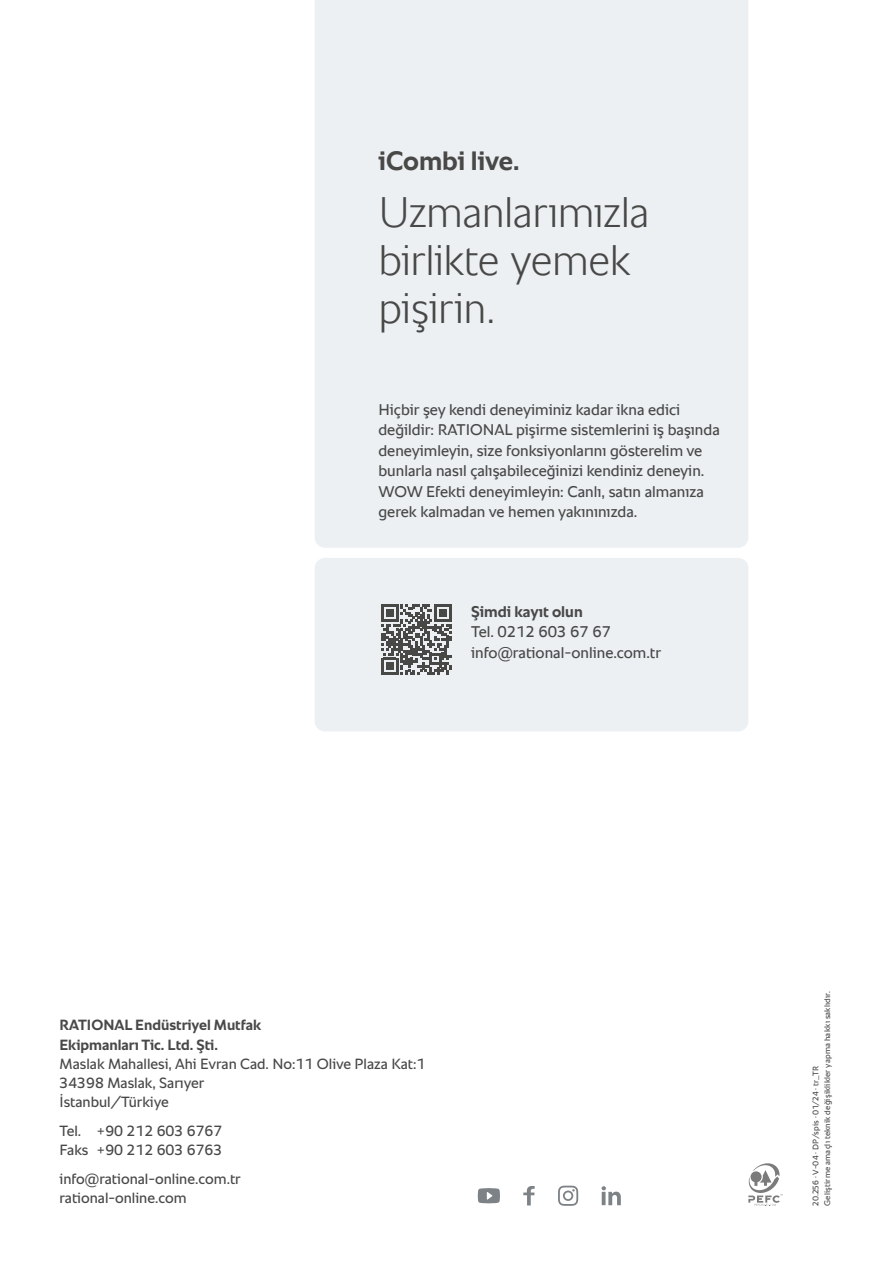
<style>
.page{position:relative;width:893px;height:1263px;background:#fff}
.page>*{position:absolute;margin:0;border:0;box-sizing:border-box;transform-origin:0 0}
.t1{font:300 43.5px/48px "RATIONAL Sans TT";letter-spacing:-.015em;color:#484847}
.t2{font:700 27px "RATIONAL Sans TT";letter-spacing:-.005em;color:#484847}
.t3{font:15.75px/20.4px "RATIONAL Sans TT";color:#484847}
.t4{font:700 15.75px "RATIONAL Sans TT";color:#484847}
.t5{font:15px/19.2px "RATIONAL Sans TT";color:#484847}
.t6{font:700 15px/19.2px "RATIONAL Sans TT";color:#484847}
.t7{font:8.25px/11.6px "RATIONAL Sans TT";letter-spacing:.02em;color:#484847}
</style>
<div class="page">
<div style="left:315px;top:0;width:433px;height:548px;background:#ecf0f3"></div>
<div style="left:315px;top:558px;width:433px;height:173px;background:#eaeff2;border-radius:10px"></div>
<svg style="left:478px;top:1188px;width:22px;height:15px"></svg>
<svg style="left:602px;top:1186px;width:19px;height:19px"></svg>
<svg style="left:523px;top:1186px;width:12px;height:19px"></svg>
<svg style="left:558px;top:1185px;width:20px;height:21px"></svg>
<svg style="left:748px;top:1163px;width:35px;height:43px"></svg>
<svg style="left:381px;top:605px;width:70px;height:69px"></svg>
<h2 class="t2" style="left:378px;top:141px;width:142px">iCombi live.</h2>
<h1 class="t1" style="left:378px;top:188px;width:273px">Uzmanlarımızla birlikte yemek pişirin.</h1>
<p class="t3" style="left:378px;top:400px;width:343px">Hiçbir şey kendi deneyiminiz kadar ikna edici değildir: RATIONAL pişirme sistemlerini iş başında deneyimleyin, size fonksiyonlarını gösterelim ve bunlarla nasıl çalışabileceğinizi kendiniz deneyin.<br>WOW Efekti deneyimleyin: Canlı, satın almanıza gerek kalmadan ve hemen yakınınızda.</p>
<p class="t4" style="left:471px;top:600px;width:113px">Şimdi kayıt olun</p>
<p class="t3" style="left:471px;top:622px;width:192px">Tel. 0212 603 67 67 info@rational-online.com.tr</p>
<p class="t6" style="left:60px;top:1016px;width:203px">RATIONAL Endüstriyel Mutfak<br>Ekipmanları Tic. Ltd. Şti.</p>
<p class="t5" style="left:60px;top:1054px;width:367px">Maslak Mahallesi, Ahi Evran Cad. No:11 Olive Plaza Kat:1<br>34398 Maslak, Sarıyer<br>İstanbul/Türkiye</p>
<p class="t5" style="left:60px;top:1121px;width:164px">Tel. +90 212 603 6767<br>Faks +90 212 603 6763</p>
<p class="t5" style="left:60px;top:1169px;width:182px">info@rational-online.com.tr rational-online.com</p>
<p class="t7" style="left:810px;top:1206px;width:216px;rotate:-90deg">20.256 · V-04 · DP/spis · 01/24 · tr_TR<br>Geliştirme amaçlı teknik değişiklikler yapma hakkı saklıdır.</p>
</div>
